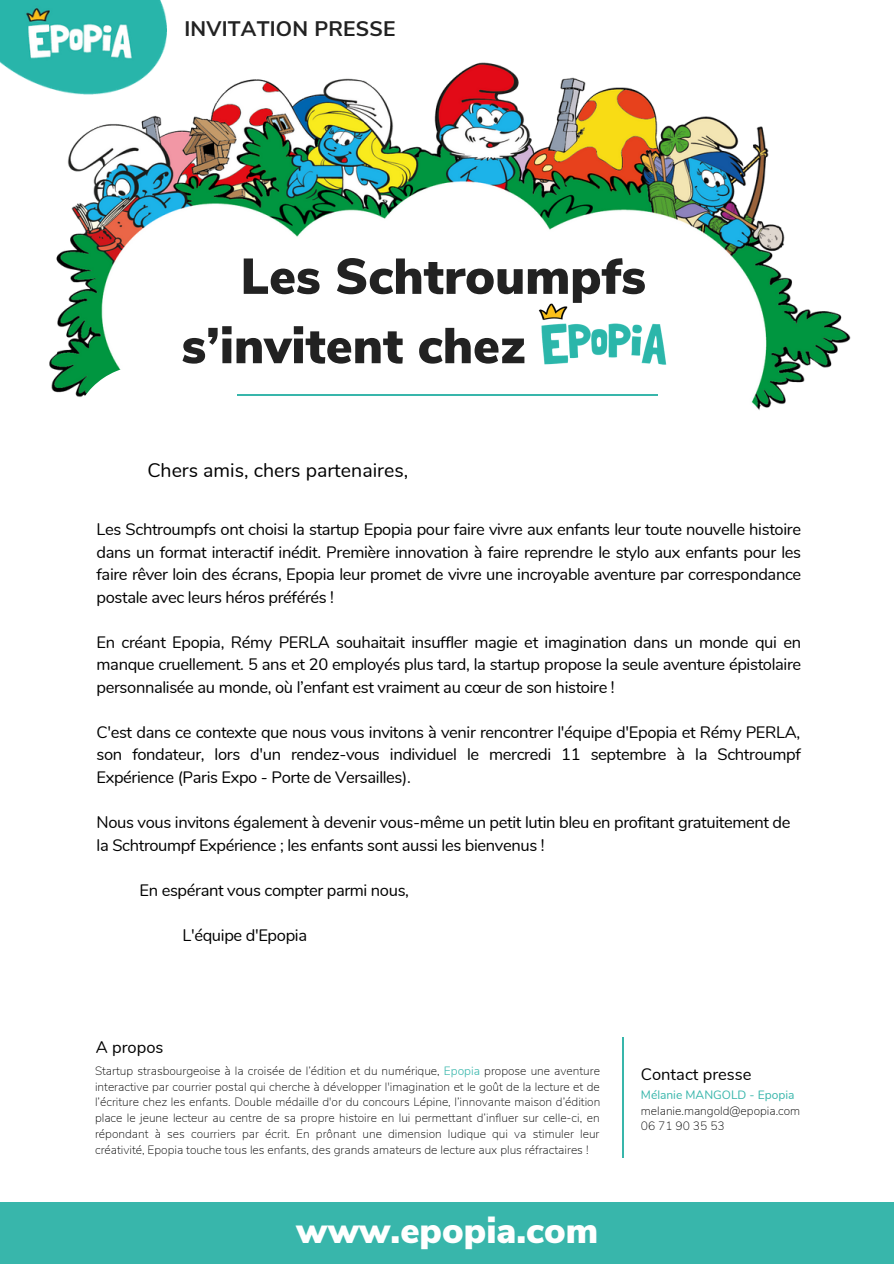
<style>
.page{position:relative;width:894px;height:1264px;background:#fff}
.page>*{position:absolute;margin:0;border:0;box-sizing:border-box;transform-origin:0 0}
.t1{font:900 50.1px/69.3px "Nunito Sans";color:#222;text-align:center}
.t2{font:900 36px "Nunito Sans";color:#fff}
.t3{font:700 21px "Nunito Sans";letter-spacing:.01em;color:#222}
.t4{font:19.5px "Nunito";color:#000}
.t5{font:16.5px/22.5px "Nunito";letter-spacing:-.02em;color:#000;text-align:justify}
.t6{font:16.5px "Nunito";color:#000}
.t7{font:200 12px/15.8px "Nunito Sans";color:#000;text-align:justify}
.t8{font:12px "Nunito";color:#38b6ab}
.s1{color:#fff}
.s2{font-weight:300;color:#38b6ab}
</style>
<div class="page">
<img style="left:49px;top:17px;width:802px;height:393px">
<svg style="left:121px;top:231px;width:220px;height:153px"></svg>
<svg style="left:294px;top:246px;width:61px;height:110px"></svg>
<svg style="left:355px;top:198px;width:220px;height:186px"></svg>
<div style="left:142px;top:384px;width:594px;height:127px;background:#fff"></div>
<svg style="left:525px;top:228px;width:219px;height:182px"></svg>
<div style="left:0;top:1202px;width:893px;height:61px;background:#38b6ab"></div>
<svg style="left:72px;top:366px;width:144px;height:44px"></svg>
<hr style="left:237px;top:394px;width:420px;height:1px;background:#38b6ab">
<div style="left:112px;top:379px;width:38px;height:10px;background:#fff"></div>
<img style="left:499px;top:232px;width:205px;height:178px">
<img style="left:0;top:0;width:166px;height:95px">
<hr style="left:621px;top:1037px;width:2px;height:120px;background:#38b6ab">
<p class="t3" style="left:184px;top:15px;width:212px">INVITATION PRESSE</p>
<h1 class="t1" style="left:181px;top:243px;width:524px">Les Schtroumpfs s’invitent chez <span class="s1">Epopia</span></h1>
<p class="t4" style="left:147px;top:457px;width:262px">Chers amis, chers partenaires,</p>
<p class="t5" style="left:97px;top:518px;width:706px">Les Schtroumpfs ont choisi la startup Epopia pour faire vivre aux enfants leur toute nouvelle histoire dans un format interactif inédit. Première innovation à faire reprendre le stylo aux enfants pour les faire rêver loin des écrans, Epopia leur promet de vivre une incroyable aventure par correspondance postale avec leurs héros préférés !</p>
<p class="t5" style="left:97px;top:631px;width:706px">En créant Epopia, Rémy PERLA souhaitait insuffler magie et imagination dans un monde qui en manque cruellement. 5 ans et 20 employés plus tard, la startup propose la seule aventure épistolaire personnalisée au monde, où l’enfant est vraiment au cœur de son histoire !</p>
<p class="t5" style="left:97px;top:721px;width:705px">C'est dans ce contexte que nous vous invitons à venir rencontrer l'équipe d'Epopia et Rémy PERLA, son fondateur, lors d'un rendez-vous individuel le mercredi 11 septembre à la Schtroumpf Expérience (Paris Expo - Porte de Versailles).</p>
<p class="t5" style="left:97px;top:811px;width:695px">Nous vous invitons également à devenir vous-même un petit lutin bleu en profitant gratuitement de la Schtroumpf Expérience ; les enfants sont aussi les bienvenus !</p>
<p class="t5" style="left:139px;top:879px;width:271px">En espérant vous compter parmi nous,</p>
<p class="t5" style="left:182px;top:924px;width:126px">L'équipe d'Epopia</p>
<p class="t5" style="left:96px;top:1036px;width:69px">A propos</p>
<p class="t7" style="left:95px;top:1062px;width:506px">Startup strasbourgeoise à la croisée de l’édition et du numérique, <span class="s2">Epopia</span> propose une aventure interactive par courrier postal qui cherche à développer l'imagination et le goût de la lecture et de l’écriture chez les enfants. Double médaille d'or du concours Lépine, l’innovante maison d’édition place le jeune lecteur au centre de sa propre histoire en lui permettant d’influer sur celle-ci, en répondant à ses courriers par écrit. En prônant une dimension ludique qui va stimuler leur créativité, Epopia touche tous les enfants, des grands amateurs de lecture aux plus réfractaires !</p>
<h2 class="t2" style="left:296px;top:1206px;width:303px">www.epopia.com</h2>
<p class="t6" style="left:640px;top:1063px;width:112px">Contact presse</p>
<p class="t8" style="left:640px;top:1086px;width:155px">Mélanie MANGOLD - Epopia</p>
<p class="t7" style="left:640px;top:1102px;width:161px">melanie.mangold@epopia.com<br>06 71 90 35 53</p>
</div>
